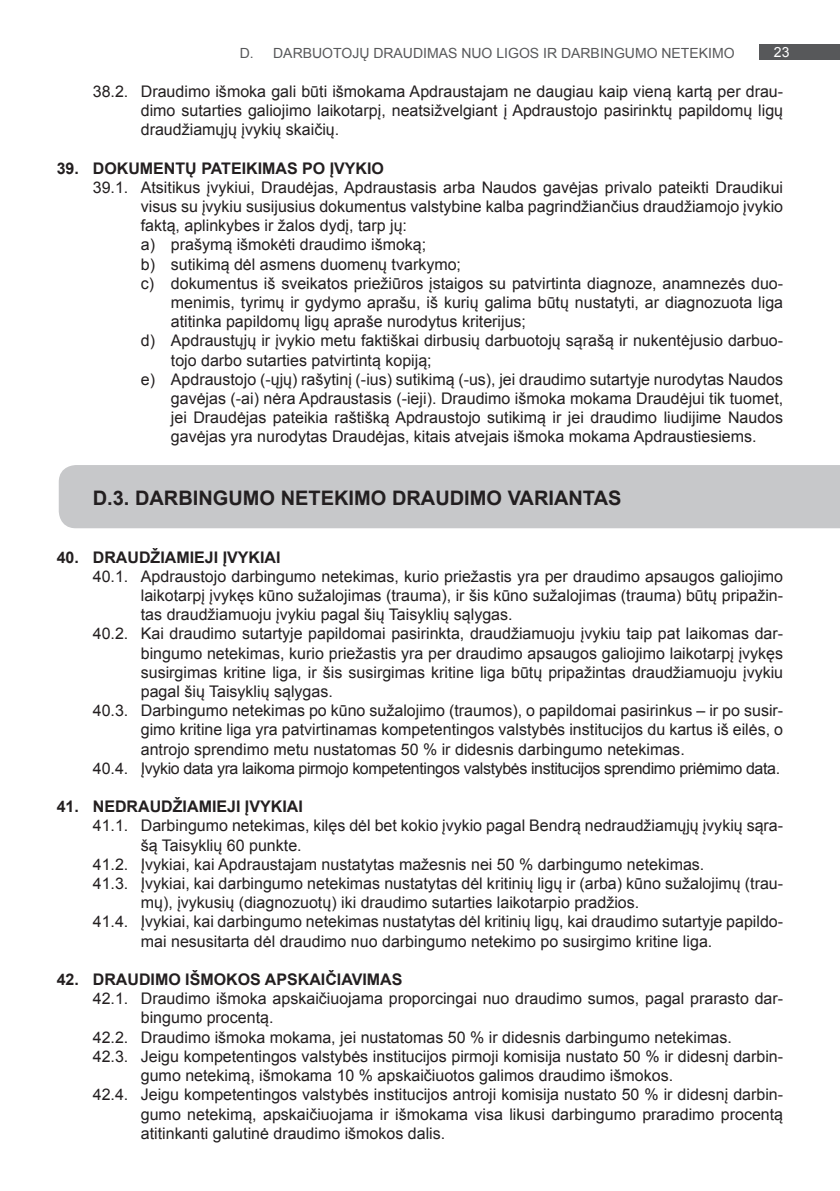
<style>
.page{position:relative;width:840px;height:1191px;background:#fff}
.page>*{position:absolute;margin:0;border:0;box-sizing:border-box;transform-origin:0 0}
.t1{font:700 20px "Arial";color:#231f20}
.t2{font:16px/19.2px "Arial";color:#231f20;text-align:justify}
.t3{font:700 16px "Arial";color:#231f20}
.t4{font:16px "Arial";letter-spacing:-.025em;color:#231f20}
.t5{font:14px "Arial";color:#57585a}
.t6{font:14px "Arial";color:#fff}
</style>
<div class="page">
<div style="left:759px;top:44px;width:80px;height:16px;background:#57585a"></div>
<div style="left:59px;top:465px;width:780px;height:63px;background:#c7c8ca"></div>
<p class="t5" style="left:239px;top:43px;width:496px">d. darbuotojų DRAUDIMAS NUO LIGOS IR DARBINGUMO NETEKIMO</p>
<p class="t6" style="left:773px;top:43px;width:17px">23</p>
<p class="t2" style="left:141px;top:82px;width:643px;text-indent:-48px">38.2. Draudimo išmoka gali būti išmokama Apdraustajam ne daugiau kaip vieną kartą per drau&shy;dimo sutarties galiojimo laikotarpį, neatsižvelgiant į Apdraustojo pasirinktų papildomų ligų draudžiamųjų įvykių skaičių.</p>
<p class="t3" style="left:57px;top:157px;width:59px">39. DOKUMENTŲPATEIKIMASPOĮVYKIO</p>
<p class="t2" style="left:93px;top:178px;width:691px">39.1. Atsitikus įvykiui, Draudėjas, Apdraustasis arba Naudos gavėjas privalo pateikti Draudikui</p>
<p class="t2" style="left:141px;top:197px;width:643px">visus su įvykiu susijusius dokumentus valstybine kalba pagrindžiančius draudžiamojo įvykio</p>
<p class="t2" style="left:141px;top:216px;width:267px">faktą, aplinkybes ir žalos dydį, tarp jų:</p>
<p class="t2" style="left:141px;top:235px;width:287px">a) prašymą išmokėti draudimo išmoką;</p>
<p class="t2" style="left:141px;top:254px;width:321px">b) sutikimą dėl asmens duomenų tvarkymo;</p>
<p class="t2" style="left:141px;top:274px;width:643px">c) dokumentus iš sveikatos priežiūros įstaigos su patvirtinta diagnoze, anamnezės duo-</p>
<p class="t2" style="left:171px;top:293px;width:613px">menimis, tyrimų ir gydymo aprašu, iš kurių galima būtų nustatyti, ar diagnozuota liga</p>
<p class="t2" style="left:171px;top:312px;width:356px">atitinka papildomų ligų apraše nurodytus kriterijus;</p>
<p class="t2" style="left:141px;top:331px;width:643px">d) Apdraustųjų ir įvykio metu faktiškai dirbusių darbuotojų sąrašą ir nukentėjusio darbuo-</p>
<p class="t2" style="left:171px;top:350px;width:262px">tojo darbo sutarties patvirtintą kopiją;</p>
<p class="t2" style="left:141px;top:370px;width:643px">e) Apdraustojo (-ųjų) rašytinį (-ius) sutikimą (-us), jei draudimo sutartyje nurodytas Naudos</p>
<p class="t2" style="left:171px;top:389px;width:613px">gavėjas (-ai) nėra Apdraustasis (-ieji). Draudimo išmoka mokama Draudėjui tik tuomet,</p>
<p class="t2" style="left:171px;top:408px;width:613px">jei Draudėjas pateikia raštišką Apdraustojo sutikimą ir jei draudimo liudijime Naudos</p>
<p class="t2" style="left:171px;top:427px;width:587px">gavėjas yra nurodytas Draudėjas, kitais atvejais išmoka mokama Apdraustiesiems.</p>
<p class="t1" style="left:93px;top:484px;width:71px">D.3. DARBINGUMONETEKIMODRAUDIMOVARIANTAS</p>
<p class="t3" style="left:57px;top:546px;width:58px">40. DRAUDŽIAMIEJIĮVYKIAI</p>
<p class="t2" style="left:93px;top:566px;width:691px">40.1. Apdraustojo darbingumo netekimas, kurio priežastis yra per draudimo apsaugos galiojimo</p>
<p class="t2" style="left:141px;top:586px;width:643px">laikotarpį įvykęs kūno sužalojimas (trauma), ir šis kūno sužalojimas (trauma) būtų pripažin-</p>
<p class="t2" style="left:141px;top:605px;width:373px">tas draudžiamuoju įvykiu pagal šių Taisyklių sąlygas.</p>
<p class="t2" style="left:93px;top:624px;width:691px">40.2. Kai draudimo sutartyje papildomai pasirinkta, draudžiamuoju įvykiu taip pat laikomas dar-</p>
<p class="t2" style="left:141px;top:643px;width:643px">bingumo netekimas, kurio priežastis yra per draudimo apsaugos galiojimo laikotarpį įvykęs</p>
<p class="t2" style="left:141px;top:662px;width:643px">susirgimas kritine liga, ir šis susirgimas kritine liga būtų pripažintas draudžiamuoju įvykiu</p>
<p class="t2" style="left:141px;top:682px;width:193px">pagal šių Taisyklių sąlygas.</p>
<p class="t2" style="left:93px;top:701px;width:691px">40.3. Darbingumo netekimas po kūno sužalojimo (traumos), o papildomai pasirinkus – ir po susir-</p>
<p class="t2" style="left:141px;top:720px;width:643px">gimo kritine liga yra patvirtinamas kompetentingos valstybės institucijos du kartus iš eilės, o</p>
<p class="t2" style="left:141px;top:739px;width:545px">antrojo sprendimo metu nustatomas 50 % ir didesnis darbingumo netekimas.</p>
<p class="t4" style="left:93px;top:757px;width:688px">40.4. Įvykio data yra laikoma pirmojo kompetentingos valstybės institucijos sprendimo priėmimo data.</p>
<p class="t3" style="left:57px;top:796px;width:58px">41. NEDRAUDŽIAMIEJIĮVYKIAI</p>
<p class="t2" style="left:93px;top:816px;width:691px">41.1. Darbingumo netekimas, kilęs dėl bet kokio įvykio pagal Bendrą nedraudžiamųjų įvykių sąra-</p>
<p class="t2" style="left:141px;top:835px;width:162px">šą Taisyklių 60 punkte.</p>
<p class="t2" style="left:93px;top:854px;width:612px">41.2. Įvykiai, kai Apdraustajam nustatytas mažesnis nei 50 % darbingumo netekimas.</p>
<p class="t2" style="left:93px;top:874px;width:691px">41.3. Įvykiai, kai darbingumo netekimas nustatytas dėl kritinių ligų ir (arba) kūno sužalojimų (trau-</p>
<p class="t2" style="left:141px;top:893px;width:499px">mų), įvykusių (diagnozuotų) iki draudimo sutarties laikotarpio pradžios.</p>
<p class="t2" style="left:93px;top:912px;width:691px">41.4. Įvykiai, kai darbingumo netekimas nustatytas dėl kritinių ligų, kai draudimo sutartyje papildo-</p>
<p class="t2" style="left:141px;top:931px;width:572px">mai nesusitarta dėl draudimo nuo darbingumo netekimo po susirgimo kritine liga.</p>
<p class="t3" style="left:57px;top:968px;width:59px">42. DRAUDIMOIŠMOKOSAPSKAIČIAVIMAS</p>
<p class="t2" style="left:93px;top:989px;width:691px">42.1. Draudimo išmoka apskaičiuojama proporcingai nuo draudimo sumos, pagal prarasto dar-</p>
<p class="t2" style="left:141px;top:1008px;width:134px">bingumo procentą.</p>
<p class="t2" style="left:93px;top:1027px;width:640px">42.2. Draudimo išmoka mokama, jei nustatomas 50 % ir didesnis darbingumo netekimas.</p>
<p class="t2" style="left:93px;top:1046px;width:691px">42.3. Jeigu kompetentingos valstybės institucijos pirmoji komisija nustato 50 % ir didesnį darbin-</p>
<p class="t2" style="left:141px;top:1066px;width:533px">gumo netekimą, išmokama 10 % apskaičiuotos galimos draudimo išmokos.</p>
<p class="t2" style="left:93px;top:1085px;width:691px">42.4. Jeigu kompetentingos valstybės institucijos antroji komisija nustato 50 % ir didesnį darbin-</p>
<p class="t2" style="left:141px;top:1104px;width:643px">gumo netekimą, apskaičiuojama ir išmokama visa likusi darbingumo praradimo procentą</p>
<p class="t2" style="left:141px;top:1123px;width:306px">atitinkanti galutinė draudimo išmokos dalis.</p>
</div>
